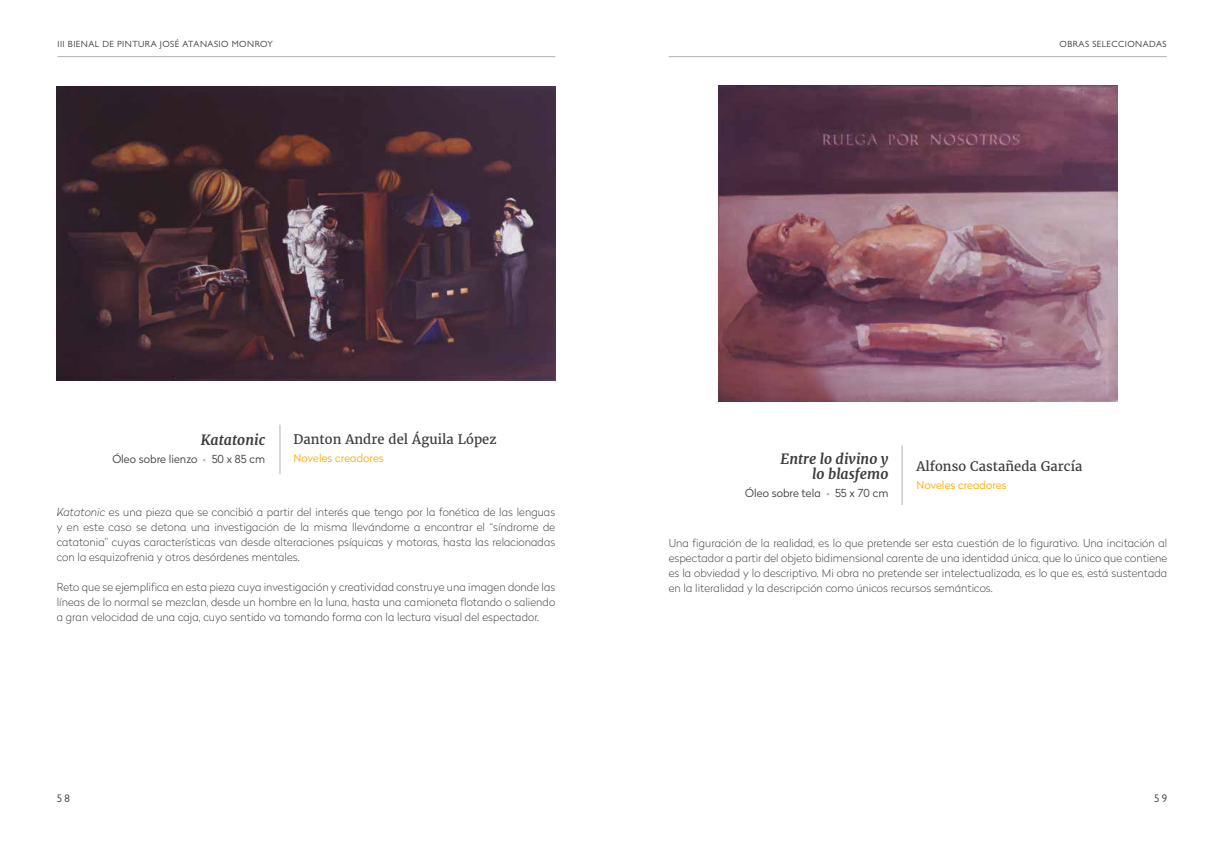
<style>
.page{position:relative;width:1224px;height:851px;background:#fff}
.page>*{position:absolute;margin:0;border:0;box-sizing:border-box;transform-origin:0 0}
.t1{font:italic 700 14px/15px "Merriweather";letter-spacing:.005em;color:#3c3c3b;text-align:right}
.t2{font:13px "Merriweather";letter-spacing:.005em;color:#3c3c3b}
.t3{font:100 11px/15px "Radikal";letter-spacing:.005em;color:#3c3c3b;text-align:justify}
.t4{font:300 11px "Radikal";letter-spacing:.005em;color:#3c3c3b}
.t5{font:300 11px "Radikal";letter-spacing:.005em;color:#f9ae00}
.t6{font:11px "Gill Sans MT Pro";color:#3c3c3b}
.t7{font:9px "Gill Sans MT Pro";letter-spacing:.05em;color:#3c3c3b}
.s1{color:#b3b2b2}
.s2{font-style:italic}
</style>
<div class="page">
<hr style="left:57px;top:56px;width:498px;height:1px;background:#b3b2b2">
<hr style="left:669px;top:56px;width:498px;height:1px;background:#b3b2b2">
<hr style="left:280px;top:424px;width:1px;height:50px;background:#b3b2b2">
<img style="left:57px;top:87px;width:498px;height:293px">
<img style="left:718px;top:85px;width:400px;height:316px">
<hr style="left:902px;top:445px;width:1px;height:60px;background:#b3b2b2">
<p class="t7" style="left:57px;top:39px;width:217px">III BIENAL DE PINTURA JOSÉ ATANASIO MONROY</p>
<p class="t7" style="left:1060px;top:39px;width:109px">OBRAS SELECCIONADAS</p>
<p class="t1" style="left:201px;top:432px;width:66px">Katatonic</p>
<p class="t4" style="left:112px;top:450px;width:154px">Óleo sobre lienzo <span class="s1">•</span> 50 x 85 cm</p>
<p class="t2" style="left:293px;top:431px;width:205px">Danton Andre del Águila López</p>
<p class="t5" style="left:293px;top:450px;width:92px">Noveles creadores</p>
<p class="t3" style="left:57px;top:504px;width:500px"><span class="s2">Katatonic</span> es una pieza que se concibió a partir del interés que tengo por la fonética de las lenguas y en este caso se detona una investigación de la misma llevándome a encontrar el “síndrome de catatonia” cuyas características van desde alteraciones psíquicas y motoras, hasta las relacionadas con la esquizofrenia y otros desórdenes mentales.</p>
<p class="t3" style="left:57px;top:579px;width:500px">Reto que se ejemplifica en esta pieza cuya investigación y creatividad construye una imagen donde las líneas de lo normal se mezclan, desde un hombre en la luna, hasta una camioneta flotando o saliendo a gran velocidad de una caja, cuyo sentido va tomando forma con la lectura visual del espectador.</p>
<p class="t1" style="left:781px;top:451px;width:109px">Entre lo divino y lo blasfemo</p>
<p class="t4" style="left:745px;top:485px;width:145px">Óleo sobre tela <span class="s1">•</span> 55 x 70 cm</p>
<p class="t2" style="left:916px;top:458px;width:168px">Alfonso Castañeda García</p>
<p class="t5" style="left:916px;top:477px;width:92px">Noveles creadores</p>
<p class="t3" style="left:669px;top:535px;width:500px">Una figuración de la realidad, es lo que pretende ser esta cuestión de lo figurativo. Una incitación al espectador a partir del objeto bidimensional carente de una identidad única, que lo único que contiene es la obviedad y lo descriptivo. Mi obra no pretende ser intelectualizada, es lo que es, está sustentada en la literalidad y la descripción como únicos recursos semánticos.</p>
<p class="t6" style="left:57px;top:791px;width:15px">58</p>
<p class="t6" style="left:1154px;top:791px;width:15px">59</p>
</div>
